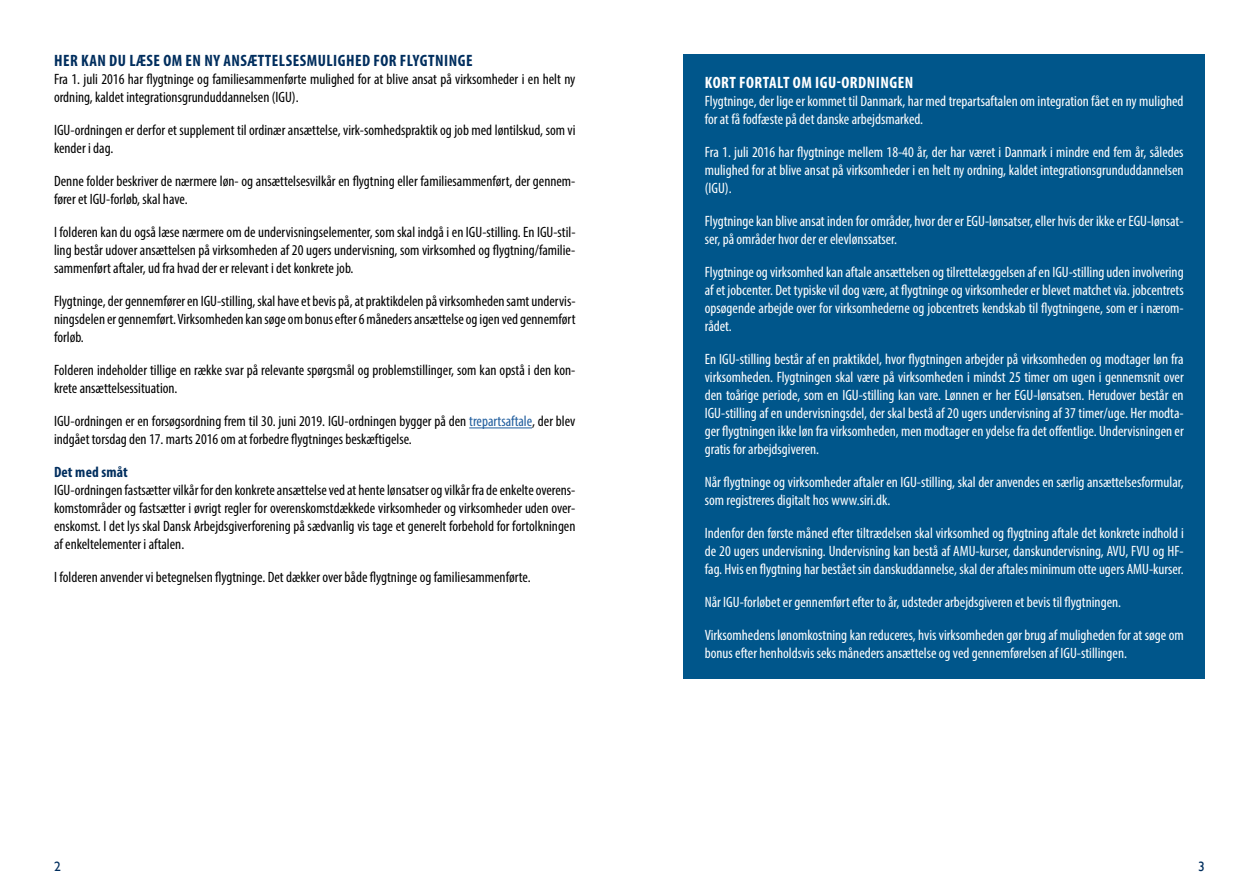
<style>
.page{position:relative;width:1259px;height:893px;background:#fff}
.page>*{position:absolute;margin:0;border:0;box-sizing:border-box;transform-origin:0 0}
.t1{font:700 condensed 16.5px "Myriad Pro";letter-spacing:.03em;color:#002e5e}
.t2{font:700 condensed 16.5px "Myriad Pro";letter-spacing:.03em;color:#fff}
.t3{font:condensed 15px/18px "Myriad Pro";color:#fff}
.t4{font:condensed 15px/18px "Myriad Pro";color:#000}
.t5{font:700 condensed 15px "Myriad Pro";letter-spacing:.01em;color:#002e5e}
.t6{font:13.5px "Gill Sans";color:#002e5e}
.s1{color:#215e9e}
</style>
<div class="page">
<hr style="left:469px;top:428px;width:63px;height:1px;background:#215e9e">
<div style="left:683px;top:54px;width:522px;height:625px;background:#00568b"></div>
<p class="t1" style="left:54px;top:51px;width:420px">HER KAN DU LÆSE OM EN NY ANSÆTTELSESMULIGHED FOR FLYGTNINGE</p>
<p class="t4" style="left:54px;top:70px;width:523px">Fra 1. juli 2016 har flygtninge og familiesammenførte mulighed for at blive ansat på virksomheder i en helt ny ordning, kaldet integrationsgrunduddannelsen (IGU).</p>
<p class="t4" style="left:54px;top:121px;width:523px">IGU-ordningen er derfor et supplement til ordinær ansættelse, virk-somhedspraktik og job med løntilskud, som vi kender i dag.</p>
<p class="t4" style="left:54px;top:172px;width:523px">Denne folder beskriver de nærmere løn- og ansættelsesvilkår en flygtning eller familiesammenført, der gennem&shy;fører et IGU-forløb, skal have.</p>
<p class="t4" style="left:54px;top:223px;width:523px;text-align:justify">I folderen kan du også læse nærmere om de undervisningselementer, som skal indgå i en IGU-stilling. En IGU-stil&shy;ling består udover ansættelsen på virksomheden af 20 ugers undervisning, som virksomhed og flygtning/familie&shy;sammenført aftaler, ud fra hvad der er relevant i det konkrete job.</p>
<p class="t4" style="left:54px;top:292px;width:523px;text-align:justify">Flygtninge, der gennemfører en IGU-stilling, skal have et bevis på, at praktikdelen på virksomheden samt undervis&shy;ningsdelen er gennemført. Virksomheden kan søge om bonus efter 6 måneders ansættelse og igen ved gennemført forløb.</p>
<p class="t4" style="left:54px;top:361px;width:523px">Folderen indeholder tillige en række svar på relevante spørgsmål og problemstillinger, som kan opstå i den kon&shy;krete ansættelsessituation.</p>
<p class="t4" style="left:54px;top:412px;width:523px">IGU-ordningen er en forsøgsordning frem til 30. juni 2019. IGU-ordningen bygger på den <span class="s1">trepartsaftale</span>, der blev indgået torsdag den 17. marts 2016 om at forbedre flygtninges beskæftigelse.</p>
<p class="t5" style="left:54px;top:463px;width:75px">Det med småt</p>
<p class="t4" style="left:54px;top:481px;width:523px;text-align:justify">IGU-ordningen fastsætter vilkår for den konkrete ansættelse ved at hente lønsatser og vilkår fra de enkelte overens&shy;komstområder og fastsætter i øvrigt regler for overenskomstdækkede virksomheder og virksomheder uden over&shy;enskomst. I det lys skal Dansk Arbejdsgiverforening på sædvanlig vis tage et generelt forbehold for fortolkningen af enkeltelementer i aftalen.</p>
<p class="t4" style="left:54px;top:568px;width:478px">I folderen anvender vi betegnelsen flygtninge. Det dækker over både flygtninge og familiesammenførte.</p>
<p class="t2" style="left:705px;top:72px;width:210px">KORT FORTALT OM IGU-ORDNINGEN</p>
<p class="t3" style="left:705px;top:91px;width:480px">Flygtninge, der lige er kommet til Danmark, har med trepartsaftalen om integration fået en ny mulighed for at få fodfæste på det danske arbejdsmarked.</p>
<p class="t3" style="left:705px;top:142px;width:480px;text-align:justify">Fra 1. juli 2016 har flygtninge mellem 18-40 år, der har været i Danmark i mindre end fem år, således mulighed for at blive ansat på virksomheder i en helt ny ordning, kaldet integrationsgrunduddannelsen (IGU).</p>
<p class="t3" style="left:705px;top:211px;width:480px">Flygtninge kan blive ansat inden for områder, hvor der er EGU-lønsatser, eller hvis der ikke er EGU-lønsat&shy;ser, på områder hvor der er elevlønssatser.</p>
<p class="t3" style="left:705px;top:262px;width:480px;text-align:justify">Flygtninge og virksomhed kan aftale ansættelsen og tilrettelæggelsen af en IGU-stilling uden involvering af et jobcenter. Det typiske vil dog være, at flygtninge og virksomheder er blevet matchet via. jobcentrets opsøgende arbejde over for virksomhederne og jobcentrets kendskab til flygtningene, som er i nærom&shy;rådet.</p>
<p class="t3" style="left:705px;top:349px;width:480px;text-align:justify">En IGU-stilling består af en praktikdel, hvor flygtningen arbejder på virksomheden og modtager løn fra virksomheden. Flygtningen skal være på virksomheden i mindst 25 timer om ugen i gennemsnit over den toårige periode, som en IGU-stilling kan vare. Lønnen er her EGU-lønsatsen. Herudover består en IGU-stilling af en undervisningsdel, der skal bestå af 20 ugers undervisning af 37 timer/uge. Her modta&shy;ger flygtningen ikke løn fra virksomheden, men modtager en ydelse fra det offentlige. Undervisningen er gratis for arbejdsgiveren.</p>
<p class="t3" style="left:705px;top:472px;width:480px">Når flygtninge og virksomheder aftaler en IGU-stilling, skal der anvendes en særlig ansættelsesformular, som registreres digitalt hos www.siri.dk.</p>
<p class="t3" style="left:705px;top:523px;width:480px;text-align:justify">Indenfor den første måned efter tiltrædelsen skal virksomhed og flygtning aftale det konkrete indhold i de 20 ugers undervisning. Undervisning kan bestå af AMU-kurser, danskundervisning, AVU, FVU og HF&shy;fag. Hvis en flygtning har bestået sin danskuddannelse, skal der aftales minimum otte ugers AMU-kurser.</p>
<p class="t3" style="left:705px;top:592px;width:418px">Når IGU-forløbet er gennemført efter to år, udsteder arbejdsgiveren et bevis til flygtningen.</p>
<p class="t3" style="left:705px;top:625px;width:480px">Virksomhedens lønomkostning kan reduceres, hvis virksomheden gør brug af muligheden for at søge om bonus efter henholdsvis seks måneders ansættelse og ved gennemførelsen af IGU-stillingen.</p>
<p class="t6" style="left:54px;top:858px;width:8px">2</p>
<p class="t6" style="left:1198px;top:858px;width:8px">3</p>
</div>
